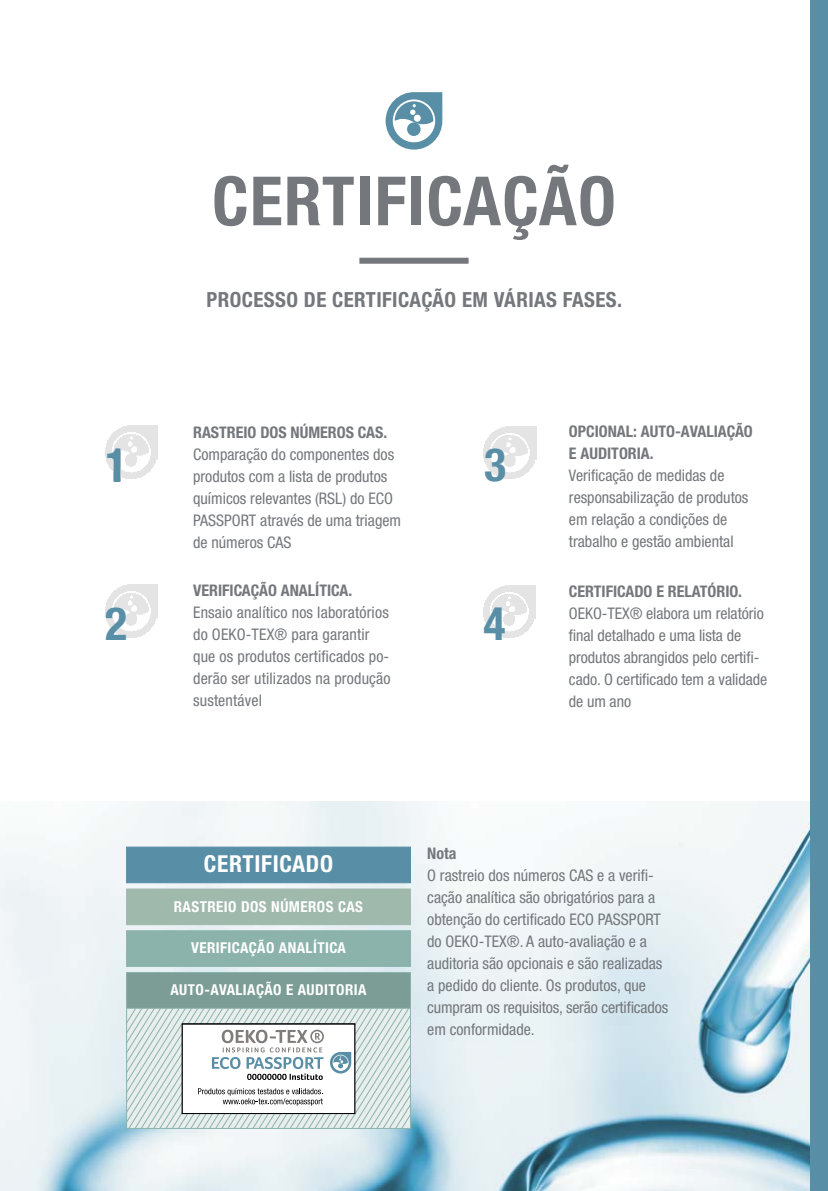
<style>
.page{position:relative;width:828px;height:1191px;background:#fff}
.page>*{position:absolute;margin:0;border:0;box-sizing:border-box;transform-origin:0 0}
.t1{font:700 condensed 68px "Helvetica Neue LT Pro";letter-spacing:.02em;color:#74777b}
.t2{font:700 condensed 46px "Helvetica Neue LT Pro";color:#588ea6}
.t3{font:700 condensed 23.4px "Helvetica Neue LT Pro";letter-spacing:.03em;color:#fff}
.t4{font:700 condensed 20.8px "Helvetica Neue LT Pro";letter-spacing:.02em;color:#74777b}
.t5{font:condensed 16px/22px "Helvetica Neue LT Pro";color:#74777b}
.t6{font:700 condensed 16px/22px "Helvetica Neue LT Pro";color:#74777b}
.t7{font:700 condensed 15px "Helvetica Neue LT Pro";letter-spacing:.03em;color:#fff}
</style>
<div class="page">
<img style="left:0;top:801px;width:811px;height:390px">
<div style="left:811px;top:0;width:17px;height:1191px;background:#588ea6"></div>
<svg style="left:386px;top:92px;width:56px;height:58px"></svg>
<img style="left:105px;top:426px;width:53px;height:52px">
<img style="left:105px;top:585px;width:52px;height:52px">
<img style="left:484px;top:426px;width:52px;height:52px">
<div style="left:359px;top:258px;width:109px;height:6px;background:#74777b"></div>
<svg style="left:128px;top:1008px;width:281px;height:118px;background:#d1ddda"></svg>
<div style="left:126px;top:972px;width:285px;height:156px;border:1px solid #8bb3ac"></div>
<div style="left:182px;top:1024px;width:173px;height:89px;background:#fff"></div>
<svg style="left:330px;top:1052px;width:21px;height:21px"></svg>
<svg style="left:198px;top:1088px;width:125px;height:17px"></svg>
<svg style="left:212px;top:1029px;width:112px;height:51px"></svg>
<div style="left:182px;top:1023px;width:173px;height:90px;border:1px solid #000"></div>
<div style="left:126px;top:888px;width:285px;height:37px;background:#9fb9ad;border:1px solid #9fb9ad"></div>
<div style="left:126px;top:930px;width:285px;height:36px;background:#8bb3ac;border:1px solid #8bb3ac"></div>
<div style="left:126px;top:972px;width:285px;height:36px;background:#7b9d95;border:1px solid #8bb3ac"></div>
<div style="left:126px;top:846px;width:285px;height:37px;background:#588ea6;border:1px solid #588ea6"></div>
<h2 class="t2" style="left:106px;top:438px;width:24px">1</h2>
<h2 class="t2" style="left:105px;top:596px;width:24px">2</h2>
<h1 class="t1" style="left:212px;top:160px;width:405px">CERTIFICAÇÃO</h1>
<h3 class="t4" style="left:207px;top:287px;width:417px">PROCESSO DE CERTIFICAÇÃO EM VÁRIAS FASES.</h3>
<p class="t6" style="left:193px;top:421px;width:196px">RASTREIO DOS NÚMEROS CAS.</p>
<p class="t5" style="left:193px;top:443px;width:210px">Comparação do componentes dos produtos com a lista de produtos químicos relevantes (RSL) do ECO<br>PASSPORT através de uma triagem de números CAS</p>
<p class="t6" style="left:193px;top:579px;width:161px">VERIFICAÇÃO ANALÍTICA.</p>
<p class="t5" style="left:193px;top:601px;width:199px">Ensaio analítico nos laboratórios do OEKO-TEX® para garantir que os produtos certificados po&shy;derão ser utilizados na produção sustentável</p>
<h2 class="t2" style="left:484px;top:437px;width:24px">3</h2>
<h2 class="t2" style="left:483px;top:596px;width:24px">4</h2>
<p class="t6" style="left:569px;top:420px;width:185px">OPCIONAL: AUTO-AVALIAÇÃO<br>E AUDITORIA.</p>
<p class="t5" style="left:569px;top:464px;width:181px">Verificação de medidas de responsabilização de produtos em relação a condições de trabalho e gestão ambiental</p>
<p class="t6" style="left:569px;top:580px;width:174px">CERTIFICADO E RELATÓRIO.</p>
<p class="t5" style="left:569px;top:602px;width:200px">OEKO-TEX® elabora um relatório final detalhado e uma lista de produtos abrangidos pelo certifi&shy;cado. O certificado tem a validade de um ano</p>
<h3 class="t3" style="left:204px;top:849px;width:131px">CERTIFICADO</h3>
<p class="t7" style="left:174px;top:897px;width:191px">RASTREIO DOS NÚMEROS CAS</p>
<p class="t7" style="left:191px;top:939px;width:156px">VERIFICAÇÃO ANALÍTICA</p>
<p class="t7" style="left:170px;top:981px;width:197px">AUTO-AVALIAÇÃO E AUDITORIA</p>
<p class="t6" style="left:427px;top:842px;width:31px">Nota</p>
<p class="t5" style="left:427px;top:864px;width:242px">O rastreio dos números CAS e a verifi&shy;cação analítica são obrigatórios para a obtenção do certificado ECO PASSPORT do OEKO-TEX®. A auto-avaliação e a auditoria são opcionais e são realizadas a pedido do cliente. Os produtos, que cumpram os requisitos, serão certificados em conformidade.</p>
</div>
